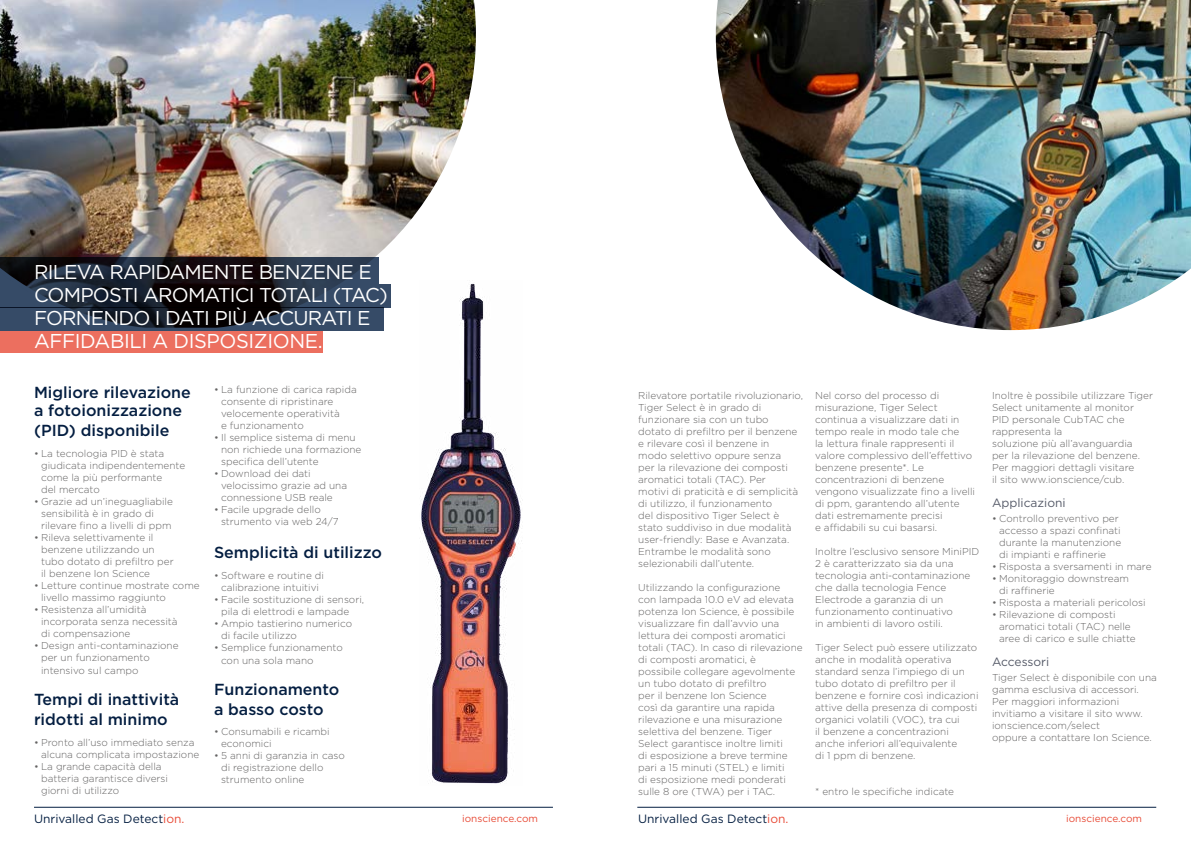
<style>
.page{position:relative;width:1191px;height:842px;background:#fff}
.page>*{position:absolute;margin:0;border:0;box-sizing:border-box;transform-origin:0 0}
.t1{font:20px/23px "Gotham";letter-spacing:-.04em;color:#fff}
.t2{font:500 16px/20px "Gotham";color:#041e41}
.t3{font:12px "Gotham";color:#041e41}
.t4{font:12px "Gotham";color:#555a68}
.t5{font:300 10px/12px "Gotham";color:#646363}
.t6{font:10px "Gotham";color:#e84b37}
.s1{color:#e84b37}
</style>
<div class="page">
<img style="left:0;top:0;width:476px;height:308px">
<img style="left:715px;top:0;width:476px;height:331px">
<hr style="left:34px;top:807px;width:519px;height:1px;background:#041e41">
<hr style="left:637px;top:807px;width:519px;height:1px;background:#041e41">
<svg style="left:0;top:257px;width:379px;height:27px;background:#1d212d"></svg>
<svg style="left:0;top:284px;width:391px;height:23px;background:#1e2735"></svg>
<svg style="left:0;top:307px;width:384px;height:24px;background:#253246"></svg>
<div style="left:0;top:331px;width:323px;height:22px;background:#ec6f5f"></div>
<img style="left:419px;top:280px;width:103px;height:504px">
<h1 class="t1" style="left:34px;top:260px;width:339px">RILEVA RAPIDAMENTE BENZENE E<br>COMPOSTI AROMATICI TOTALI (TAC</h1>
<h1 class="t1" style="left:379px;top:283px;width:10px">)</h1>
<h1 class="t1" style="left:34px;top:306px;width:338px">FORNENDO I DATI PIÙ ACCU RATI E<br>AFFIDABILI A DISPOSIZIONE.</h1>
<h2 class="t2" style="left:34px;top:383px;width:158px;line-height:18px">Migliore rilevazione a fotoionizzazione</h2>
<h2 class="t2" style="left:34px;top:420px;width:137px">(PI D) disponibile</h2>
<p class="t5" style="left:41px;top:447px;width:146px;text-indent:-7px">• La tecnologia PID è stata giudicata indipendentemente come la più performante<br>del mercato</p>
<p class="t5" style="left:41px;top:495px;width:133px;text-indent:-7px">• Grazie ad un’ineguagliabile sensibilità è in grado di rilevare fino a livelli di ppm</p>
<p class="t5" style="left:41px;top:531px;width:134px;text-indent:-7px">• Rileva selettivamente il benzene utilizzando un tubo dotato di prefiltro per il benzene Ion Science</p>
<p class="t5" style="left:41px;top:579px;width:160px;text-indent:-7px">• Letture continue mostrate come livello massimo raggiunto</p>
<p class="t5" style="left:41px;top:603px;width:138px;text-indent:-7px">• Resistenza all’umidità incorporata senza necessità di compensazione</p>
<p class="t5" style="left:41px;top:639px;width:139px;text-indent:-7px">• Design anti-contaminazione per un funzionamento</p>
<p class="t5" style="left:41px;top:664px;width:99px">intensivo sul campo</p>
<h2 class="t2" style="left:34px;top:689px;width:147px">Tempi di inattività ridotti al minimo</h2>
<p class="t5" style="left:41px;top:736px;width:160px;text-indent:-7px">• Pronto all’uso immediato senza alcuna complicata impostazione</p>
<p class="t5" style="left:41px;top:760px;width:128px;text-indent:-7px">• La grande capacità della batteria garantisce diversi giorni di utilizzo</p>
<p class="t5" style="left:221px;top:383px;width:137px;text-indent:-7px">• La funzione di carica rapida consente di ripristinare velocemente operatività<br>e funzionamento</p>
<p class="t5" style="left:221px;top:431px;width:142px;text-indent:-7px">• Il semplice sistema di menu non richiede una formazione specifica dell’utente</p>
<p class="t5" style="left:221px;top:467px;width:127px;text-indent:-7px">• Download dei dati velocissimo grazie ad una connessione USB reale</p>
<p class="t5" style="left:221px;top:503px;width:119px;text-indent:-7px">• Facile upgrade dello strumento via web 24/7</p>
<h2 class="t2" style="left:214px;top:542px;width:169px">Semplicità di utilizzo</h2>
<p class="t5" style="left:214px;top:569px;width:111px;text-align:center">• Software e routine di calibrazione intuitivi</p>
<p class="t5" style="left:221px;top:593px;width:145px;text-indent:-7px">• Facile sostituzione di sensori, pila di elettrodi e lampade</p>
<p class="t5" style="left:221px;top:617px;width:132px;text-indent:-7px">• Ampio tastierino numerico di facile utilizzo</p>
<p class="t5" style="left:221px;top:640px;width:123px;line-height:13px;text-indent:-7px">• Semplice funzionamento con una sola mano</p>
<h2 class="t2" style="left:214px;top:679px;width:127px">Funzionamento a basso costo</h2>
<p class="t5" style="left:221px;top:725px;width:110px;text-indent:-7px">• Consumabili e ricambi economici</p>
<p class="t5" style="left:221px;top:749px;width:125px;text-indent:-7px">• 5 anni di garanzia in caso di registrazione dello strumento online</p>
<p class="t5" style="left:638px;top:389px;width:166px">Rilevatore portatile rivoluzionario,<br>Tiger Select è in grado di funzionare sia con un tubo dotato di prefiltro per il benzene e rilevare così il benzene in<br>modo selettivo oppure senza<br>per la rilevazione dei composti aromatici totali (TAC). Per<br>motivi di praticità e di semplicità di utilizzo, il funzionamento<br>del dispositivo Tiger Select è stato suddiviso in due modalità user-friendly: Base e Avanzata.<br>Entrambe le modalità sono selezionabili dall’utente.</p>
<p class="t5" style="left:638px;top:581px;width:166px">Utilizzando la configurazione<br>con lampada 10.0 eV ad elevata potenza Ion Science, è possibile visualizzare fin dall’avvio una lettura dei composti aromatici totali (TAC). In caso di rilevazione di composti aromatici, è<br>possibile collegare agevolmente un tubo dotato di prefiltro<br>per il benzene Ion Science<br>così da garantire una rapida rilevazione e una misurazione selettiva del benzene. Tiger<br>Select garantisce inoltre limiti<br>di esposizione a breve termine pari a 15 minuti (STEL) e limiti<br>di esposizione medi ponderati sulle 8 ore (TWA) per i TAC.</p>
<p class="t5" style="left:815px;top:389px;width:161px">Nel corso del processo di misurazione, Tiger Select continua a visualizzare dati in tempo reale in modo tale che<br>la lettura finale rappresenti il valore complessivo dell’effettivo benzene presente*. Le concentrazioni di benzene vengono visualizzate fino a livelli di ppm, garantendo all’utente dati estremamente precisi<br>e affidabili su cui basarsi.</p>
<p class="t5" style="left:815px;top:545px;width:166px">Inoltre l’esclusivo sensore MiniPID<br>2 è caratterizzato sia da una tecnologia anti-contaminazione che dalla tecnologia Fence<br>Electrode a garanzia di un funzionamento continuativo<br>in ambienti di lavoro ostili.</p>
<p class="t5" style="left:815px;top:641px;width:165px">Tiger Select può essere utilizzato anche in modalità operativa standard senza l’impiego di un tubo dotato di prefiltro per il benzene e fornire così indicazioni attive della presenza di composti organici volatili (VOC), tra cui<br>il benzene a concentrazioni anche inferiori all’equivalente<br>di 1 ppm di benzene.</p>
<p class="t5" style="left:815px;top:785px;width:140px">* entro le specifiche indicate</p>
<p class="t5" style="left:992px;top:389px;width:162px">Inoltre è possibile utilizzare Tiger<br>Select unitamente al monitor<br>PID personale CubTAC che rappresenta la<br>soluzione più all’avanguardia<br>per la rilevazione del benzene.<br>Per maggiori dettagli visitare<br>il sito www.ionscience/cub.</p>
<p class="t4" style="left:992px;top:495px;width:75px">APPLICAZIONI</p>
<p class="t5" style="left:999px;top:512px;width:123px;text-indent:-7px">• Controllo preventivo per accesso a spazi confinati durante la manutenzione di impianti e raffinerie</p>
<p class="t5" style="left:992px;top:560px;width:161px">• Risposta a sversamenti in mare</p>
<p class="t5" style="left:999px;top:572px;width:131px;text-indent:-7px">• Monitoraggio downstream di raffinerie</p>
<p class="t5" style="left:992px;top:596px;width:155px">• Risposta a materiali pericolosi</p>
<p class="t5" style="left:999px;top:608px;width:138px;text-indent:-7px">• Rilevazione di composti aromatici totali (TAC) nelle aree di carico e sulle chiatte</p>
<p class="t4" style="left:992px;top:654px;width:59px">ACCESSORI</p>
<p class="t5" style="left:992px;top:671px;width:166px">Tiger Select è disponibile con una gamma esclusiva di accessori.<br>Per maggiori informazioni invitiamo a visitare il sito www. ionscience.com/select<br>oppure a contattare Ion Science.</p>
<p class="t3" style="left:34px;top:811px;width:152px">UNRIVALLED GAS DETECT<span class="s1">ION.</span></p>
<p class="t6" style="left:462px;top:812px;width:77px">IONSCIENCE.COM</p>
<p class="t3" style="left:638px;top:811px;width:152px">UNRIVALLED GAS DETECT<span class="s1">ION.</span></p>
<p class="t6" style="left:1066px;top:812px;width:77px">IONSCIENCE.COM</p>
</div>
